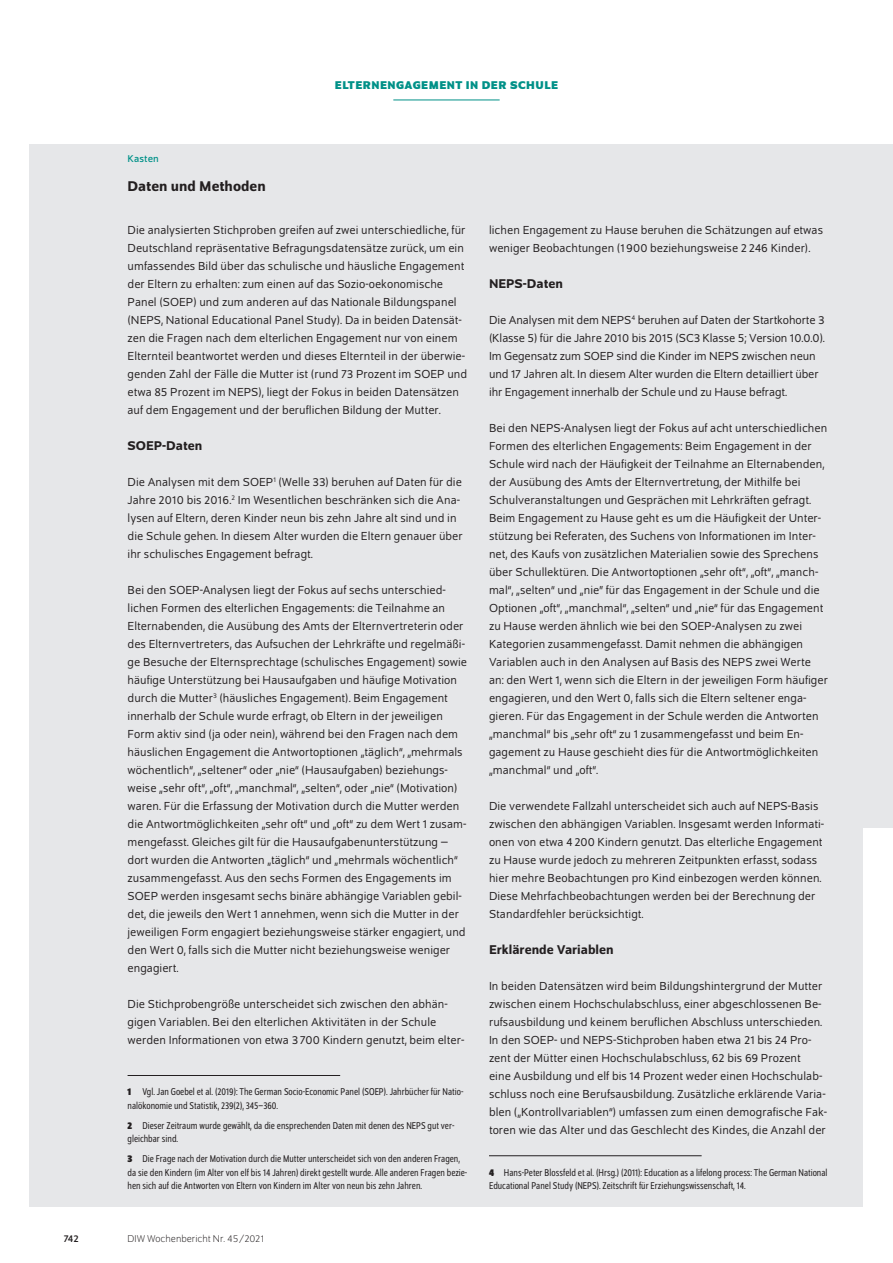
<style>
.page{position:relative;width:893px;height:1263px;background:#fff}
.page>*{position:absolute;margin:0;border:0;box-sizing:border-box;transform-origin:0 0}
.t1{font:500 15px "Schumpeter";color:#231f20}
.t2{font:500 13.5px "Schumpeter";color:#231f20}
.t3{font:12.3px/18px "Schumpeter Blond";letter-spacing:.005em;color:#231f20}
.t4{font:700 12px "Schumpeter";letter-spacing:.04em;color:#009188}
.t5{font:semi-condensed 10.5px/13.5px "Schumpeter Blond";color:#231f20}
.t6{font:300 10.5px "Schumpeter";color:#231f20}
.t7{font:10.5px "Schumpeter";letter-spacing:.01em;color:#009188}
.t8{font:10.5px "Schumpeter";color:#231f20}
.s1{font-family:"Schumpeter";font-weight:700}
</style>
<div class="page">
<hr style="left:393px;top:100px;width:107px;height:1px;background:#009188">
<div style="left:30px;top:144px;width:833px;height:1062px;background:#e6e7e9"></div>
<hr style="left:128px;top:1075px;width:212px;height:1px;background:#231f20">
<hr style="left:489px;top:1155px;width:213px;height:1px;background:#231f20">
<div style="left:845px;top:144px;width:48px;height:683px;background:#e6e7e9"></div>
<p class="t4" style="left:335px;top:79px;width:225px">ELTERNENGAGEMENT IN DER SCHULE</p>
<p class="t7" style="left:128px;top:153px;width:33px">Kasten</p>
<p class="t1" style="left:128px;top:178px;width:140px">Daten und Methoden</p>
<p class="t3" style="left:128px;top:221px;width:341px">Die analysierten Stichproben greifen auf zwei unterschiedliche, für Deutschland repräsentative Befragungsdatensätze zurück, um ein umfassendes Bild über das schulische und häusliche Engagement der Eltern zu erhalten: zum einen auf das Sozio-oekonomische Panel (SOEP) und zum anderen auf das Nationale Bildungspanel (NEPS, National Educational Panel Study). Da in beiden Datensät&shy;zen die Fragen nach dem elterlichen Engagement nur von einem Elternteil beantwortet werden und dieses Elternteil in der überwie&shy;genden Zahl der Fälle die Mutter ist (rund 73 Prozent im SOEP und etwa 85 Prozent im NEPS), liegt der Fokus in beiden Datensätzen auf dem Engagement und der beruflichen Bildung der Mutter.</p>
<p class="t2" style="left:128px;top:439px;width:76px">SOEP-Daten</p>
<p class="t3" style="left:128px;top:473px;width:337px">Die Analysen mit dem SOEP<sup>1</sup> (Welle 33) beruhen auf Daten für die Jahre 2010 bis 2016.<sup>2</sup> Im Wesentlichen beschränken sich die Ana&shy;lysen auf Eltern, deren Kinder neun bis zehn Jahre alt sind und in die Schule gehen. In diesem Alter wurden die Eltern genauer über ihr schulisches Engagement befragt.</p>
<p class="t3" style="left:128px;top:581px;width:341px">Bei den SOEP-Analysen liegt der Fokus auf sechs unterschied&shy;lichen Formen des elterlichen Engagements: die Teilnahme an Elternabenden, die Ausübung des Amts der Elternvertreterin oder des Elternvertreters, das Aufsuchen der Lehrkräfte und regelmäßi&shy;ge Besuche der Elternsprechtage (schulisches Engagement) sowie häufige Unterstützung bei Hausaufgaben und häufige Motivation durch die Mutter<sup>3</sup> (häusliches Engagement). Beim Engagement innerhalb der Schule wurde erfragt, ob Eltern in der jeweiligen Form aktiv sind (ja oder nein), während bei den Fragen nach dem häuslichen Engagement die Antwortoptionen „täglich“, „mehrmals wöchentlich“, „seltener“ oder „nie“ (Hausaufgaben) beziehungs&shy;weise „sehr oft“, „oft“, „manchmal“, „selten“, oder „nie“ (Motivation) waren. Für die Erfassung der Motivation durch die Mutter werden die Antwortmöglichkeiten „sehr oft“ und „oft“ zu dem Wert 1 zusam&shy;mengefasst. Gleiches gilt für die Hausaufgabenunterstützung – dort wurden die Antworten „täglich“ und „mehrmals wöchentlich“ zusammengefasst. Aus den sechs Formen des Engagements im SOEP werden insgesamt sechs binäre abhängige Variablen gebil&shy;det, die jeweils den Wert 1 annehmen, wenn sich die Mutter in der jeweiligen Form engagiert beziehungsweise stärker engagiert, und den Wert 0, falls sich die Mutter nicht beziehungsweise weniger engagiert.</p>
<p class="t3" style="left:128px;top:995px;width:338px">Die Stichprobengröße unterscheidet sich zwischen den abhän&shy;gigen Variablen. Bei den elterlichen Aktivitäten in der Schule werden Informationen von etwa 3 700 Kindern genutzt, beim elter-</p>
<p class="t5" style="left:128px;top:1085px;width:337px"><span class="s1">1</span> Vgl. Jan Goebel et al. (2019): The German Socio-Economic Panel (SOEP). Jahrbücher für Natio&shy;nalökonomie und Statistik, 239(2), 345–360.</p>
<p class="t5" style="left:128px;top:1119px;width:328px"><span class="s1">2</span> Dieser Zeitraum wurde gewählt, da die ensprechenden Daten mit denen des NEPS gut ver&shy;gleichbar sind.</p>
<p class="t5" style="left:128px;top:1152px;width:341px"><span class="s1">3</span> Die Frage nach der Motivation durch die Mutter unterscheidet sich von den anderen Fragen, da sie den Kindern (im Alter von elf bis 14 Jahren) direkt gestellt wurde. Alle anderen Fragen bezie&shy;hen sich auf die Antworten von Eltern von Kindern im Alter von neun bis zehn Jahren.</p>
<p class="t8" style="left:64px;top:1233px;width:16px">742</p>
<p class="t6" style="left:128px;top:1234px;width:138px">DIW Wochenbericht Nr. 45/2021</p>
<p class="t3" style="left:489px;top:221px;width:336px">lichen Engagement zu Hause beruhen die Schätzungen auf etwas weniger Beobachtungen (1 900 beziehungsweise 2 246 Kinder).</p>
<p class="t2" style="left:489px;top:277px;width:75px">NEPS-Daten</p>
<p class="t3" style="left:489px;top:311px;width:338px">Die Analysen mit dem NEPS<sup>4</sup> beruhen auf Daten der Startkohorte 3 (Klasse 5) für die Jahre 2010 bis 2015 (SC3 Klasse 5; Version 10.0.0).<br>Im Gegensatz zum SOEP sind die Kinder im NEPS zwischen neun und 17 Jahren alt. In diesem Alter wurden die Eltern detailliert über ihr Engagement innerhalb der Schule und zu Hause befragt.</p>
<p class="t3" style="left:489px;top:419px;width:340px">Bei den NEPS-Analysen liegt der Fokus auf acht unterschiedlichen Formen des elterlichen Engagements: Beim Engagement in der Schule wird nach der Häufigkeit der Teilnahme an Elternabenden, der Ausübung des Amts der Elternvertretung, der Mithilfe bei Schulveranstaltungen und Gesprächen mit Lehrkräften gefragt.<br>Beim Engagement zu Hause geht es um die Häufigkeit der Unter&shy;stützung bei Referaten, des Suchens von Informationen im Inter&shy;net, des Kaufs von zusätzlichen Materialien sowie des Sprechens über Schullektüren. Die Antwortoptionen „sehr oft“, „oft“, „manch&shy;mal“, „selten“ und „nie” für das Engagement in der Schule und die Optionen „oft“, „manchmal“, „selten“ und „nie“ für das Engagement zu Hause werden ähnlich wie bei den SOEP-Analysen zu zwei Kategorien zusammengefasst. Damit nehmen die abhängigen Variablen auch in den Analysen auf Basis des NEPS zwei Werte an: den Wert 1, wenn sich die Eltern in der jeweiligen Form häufiger engagieren, und den Wert 0, falls sich die Eltern seltener enga&shy;gieren. Für das Engagement in der Schule werden die Antworten „manchmal“ bis „sehr oft“ zu 1 zusammengefasst und beim En&shy;gagement zu Hause geschieht dies für die Antwortmöglichkeiten „manchmal“ und „oft“.</p>
<p class="t3" style="left:489px;top:798px;width:337px">Die verwendete Fallzahl unterscheidet sich auch auf NEPS-Basis zwischen den abhängigen Variablen. Insgesamt werden Informati&shy;onen von etwa 4 200 Kindern genutzt. Das elterliche Engagement zu Hause wurde jedoch zu mehreren Zeitpunkten erfasst, sodass hier mehre Beobachtungen pro Kind einbezogen werden können.<br>Diese Mehrfachbeobachtungen werden bei der Berechnung der Standardfehler berücksichtigt.</p>
<p class="t2" style="left:489px;top:943px;width:126px">Erklärende Variablen</p>
<p class="t3" style="left:489px;top:977px;width:340px">In beiden Datensätzen wird beim Bildungshintergrund der Mutter zwischen einem Hochschulabschluss, einer abgeschlossenen Be&shy;rufsausbildung und keinem beruflichen Abschluss unterschieden.<br>In den SOEP- und NEPS-Stichproben haben etwa 21 bis 24 Pro&shy;zent der Mütter einen Hochschulabschluss, 62 bis 69 Prozent<br>eine Ausbildung und elf bis 14 Prozent weder einen Hochschulab&shy;schluss noch eine Berufsausbildung. Zusätzliche erklärende Varia&shy;blen („Kontrollvariablen“) umfassen zum einen demografische Fak&shy;toren wie das Alter und das Geschlecht des Kindes, die Anzahl der</p>
<p class="t5" style="left:489px;top:1166px;width:340px"><span class="s1">4</span> Hans-Peter Blossfeld et al. (Hrsg.) (2011): Education as a lifelong process: The German National<br>Educational Panel Study (NEPS). Zeitschrift für Erziehungswissenschaft, 14.</p>
</div>
